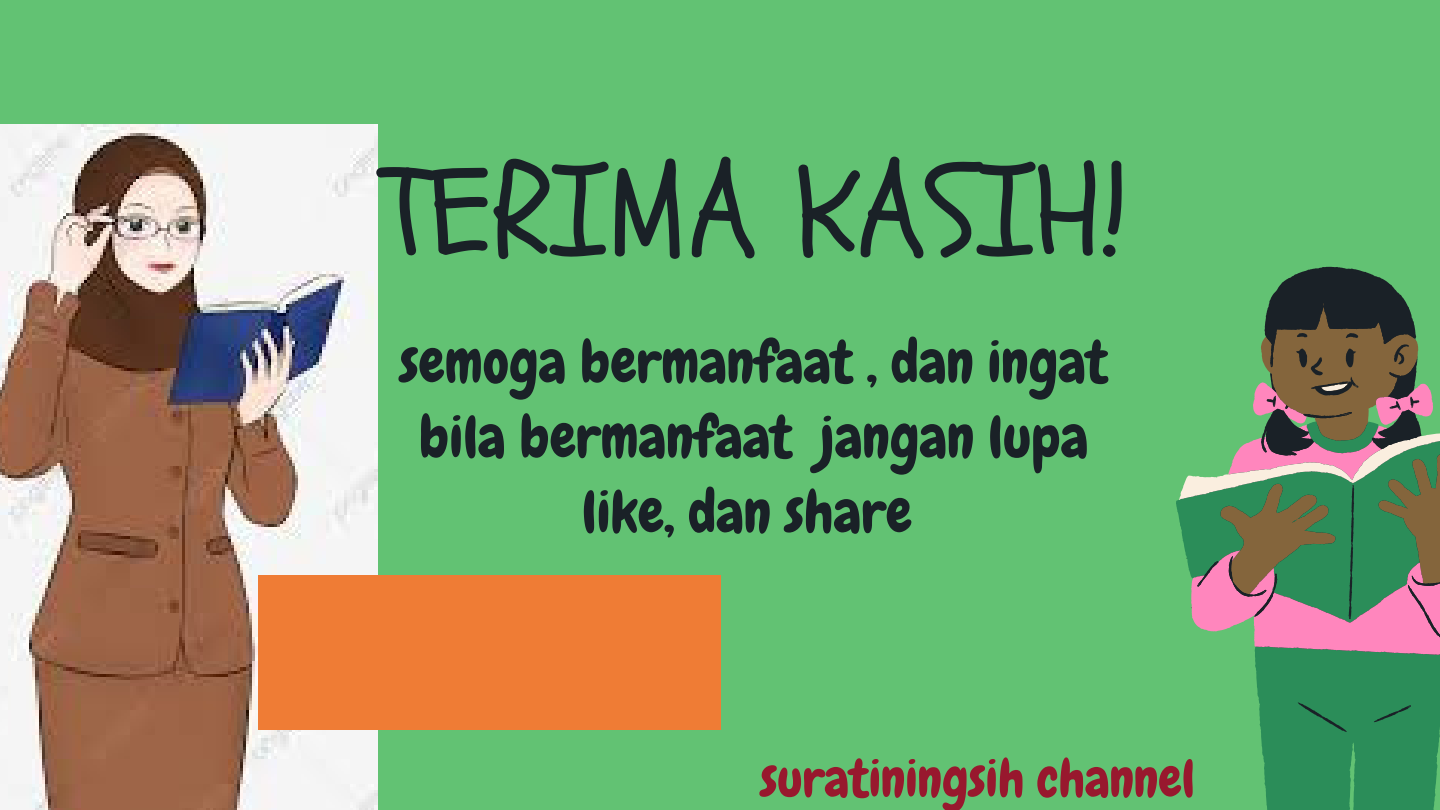
<style>
.page{position:relative;width:1440px;height:810px;background:#62c273}
.page>*{position:absolute;margin:0;border:0;box-sizing:border-box;transform-origin:0 0}
.t1{font:127.2px "Schoolbell";color:#1a2127}
.t2{font:58.2px/75px "Chewy";color:#1a2127;text-align:center}
.t3{font:52px "Chewy";color:#98182e}
</style>
<div class="page">
<svg style="left:1176px;top:500px;width:15px;height:76px"></svg>
<svg style="left:1179px;top:475px;width:18px;height:25px"></svg>
<svg style="left:1197px;top:267px;width:243px;height:543px"></svg>
<img style="left:0;top:124px;width:378px;height:686px">
<div style="left:259px;top:575px;width:461px;height:154px;background:#ef7c35"></div>
<p class="t1" style="left:380px;top:128px;width:750px">TERIMA KASIH!</p>
<p class="t2" style="left:400px;top:325px;width:710px">semoga bermanfaat , dan ingat bila bermanfaat jangan lupa like, dan share</p>
<p class="t3" style="left:760px;top:746px;width:436px">suratiningsih channel</p>
</div>
